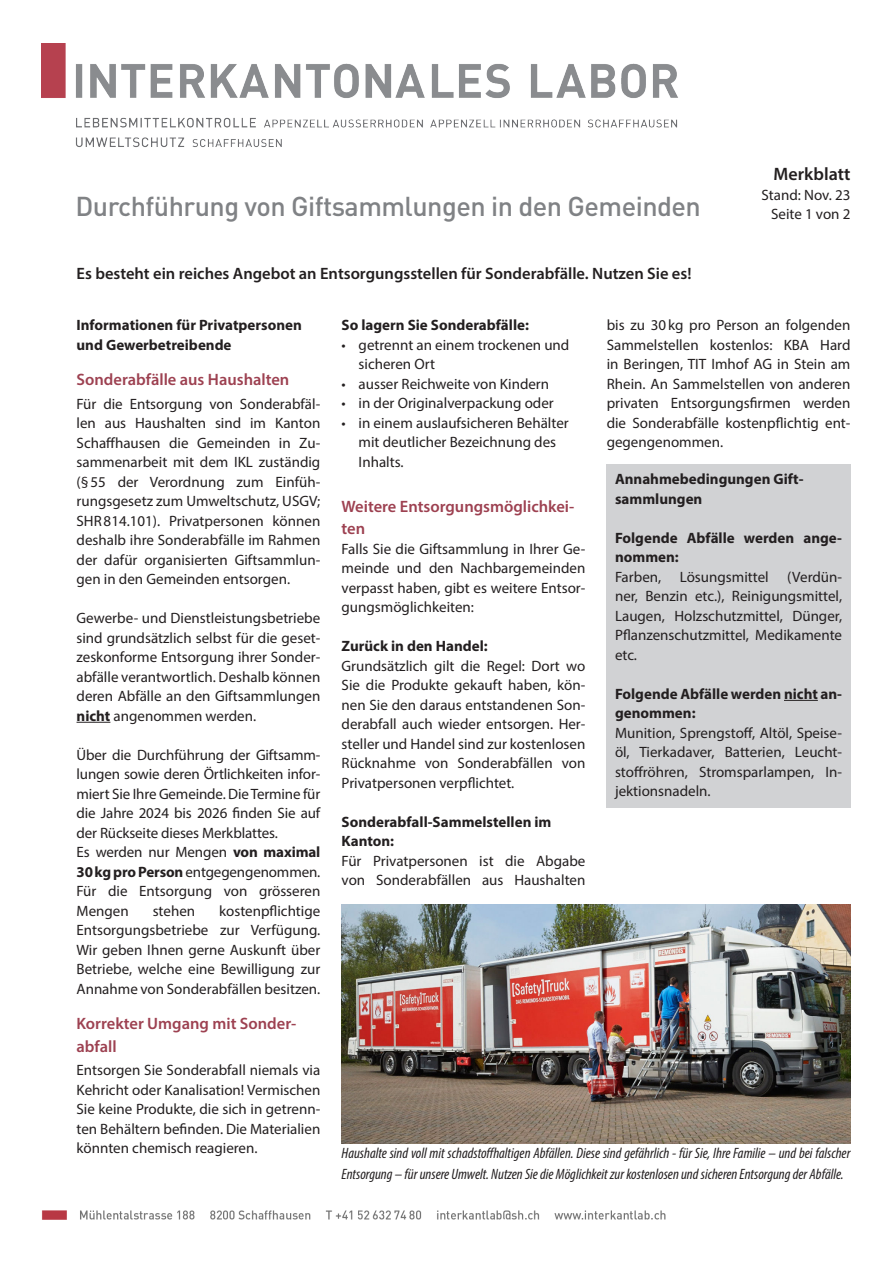
<style>
.page{position:relative;width:893px;height:1263px;background:#fff}
.page>*{position:absolute;margin:0;border:0;box-sizing:border-box;transform-origin:0 0}
.Haupttitel__20Pt{font:500 27px "DINOT";letter-spacing:-.02em;color:#808285}
.Kontakt__rechtsbündig{font:600 18px "Myriad Pro";color:#231f20}
.Teaser{font:600 16.5px "Myriad Pro";color:#231f20}
.Zwischentitel_rot{font:600 16.5px/22.5px "Myriad Pro";color:#9d4151}
.Aufzähung{font:600 16.5px/22.5px "Myriad Pro";color:#9d4151}
.Lauftext{font:15px/19.5px "Myriad Pro";color:#231f20;text-align:justify}
.Bildlegende{font:italic condensed 15px/21px "Myriad Pro";color:#231f20}
.Lauftext_bold{font:700 15px/19.5px "Myriad Pro";color:#231f20}
.Lauftext-2{font:700 15px/19.5px "Myriad Pro";color:#231f20}
.Lauftext__rechtsbündig{font:15px "Myriad Pro";color:#231f20}
.s1{font-weight:700}
</style>
<div class="page">
<img style="left:41px;top:43px;width:637px;height:105px">
<img style="left:42px;top:1210px;width:624px;height:10px">
<hr style="left:77px;top:722px;width:33px;height:1px;background:#231f20">
<img style="left:342px;top:904px;width:508px;height:240px">
<div style="left:606px;top:465px;width:245px;height:343px;background:#d1d2d4"></div>
<hr style="left:784px;top:700px;width:34px;height:1px;background:#231f20">
<p class="Haupttitel__20Pt" style="left:75px;top:189px;width:627px">Durchführung von Giftsammlungen in den Gemeinden</p>
<p class="Teaser" style="left:77px;top:263px;width:616px">Es besteht ein reiches Angebot an Entsorgungsstellen für Sonderabfälle. Nutzen Sie es!</p>
<p class="Kontakt__rechtsbündig" style="left:773px;top:163px;width:78px">Merkblatt</p>
<p class="Lauftext__rechtsbündig" style="left:761px;top:185px;width:90px">Stand: Nov. 23</p>
<p class="Lauftext__rechtsbündig" style="left:771px;top:205px;width:81px">Seite 1 von 2</p>
<p class="Lauftext_bold" style="left:77px;top:315px;width:227px">Informationen für Privatpersonen und Gewerbetreibende</p>
<p class="Zwischentitel_rot" style="left:77px;top:368px;width:214px">Sonderabfälle aus Haushalten</p>
<p class="Lauftext" style="left:77px;top:394px;width:245px">Für die Entsorgung von Sonderabfäl&shy;len aus Haushalten sind im Kanton Schaffhausen die Gemeinden in Zu&shy;sammenarbeit mit dem IKL zuständig (§55 der Verordnung zum Einfüh&shy;rungsgesetz zum Umweltschutz, USGV; SHR814.101). Privatpersonen können deshalb ihre Sonderabfälle im Rahmen der dafür organisierten Giftsammlun&shy;gen in den Gemeinden entsorgen.</p>
<p class="Lauftext" style="left:77px;top:608px;width:245px">Gewerbe- und Dienstleistungsbetriebe sind grundsätzlich selbst für die geset&shy;zeskonforme Entsorgung ihrer Sonder&shy;abfälle verantwortlich. Deshalb können deren Abfälle an den Giftsammlungen <span class="s1">nicht</span> angenommen werden.</p>
<p class="Lauftext" style="left:77px;top:745px;width:245px">Über die Durchführung der Giftsamm&shy;lungen sowie deren Örtlichkeiten infor&shy;miert Sie Ihre Gemeinde. Die Termine für die Jahre 2024 bis 2026 finden Sie auf der Rückseite dieses Merkblattes.</p>
<p class="Lauftext" style="left:77px;top:842px;width:245px">Es werden nur Mengen <span class="s1">von maximal<br>30kg pro Person</span> entgegengenommen.</p>
<p class="Lauftext" style="left:77px;top:881px;width:245px">Für die Entsorgung von grösseren<br>Mengen</p>
<p class="Lauftext" style="left:77px;top:901px;width:245px;text-indent:143px">kostenpflichtige Entsorgungsbetriebe zur Verfügung.<br>Wir geben Ihnen gerne Auskunft über Betriebe, welche eine Bewilligung zur Annahme von Sonderabfällen besitzen.</p>
<p class="Zwischentitel_rot" style="left:77px;top:1012px;width:221px">Korrekter Umgang mit Sonder&shy;abfall</p>
<p class="Lauftext" style="left:77px;top:1060px;width:245px">Entsorgen Sie Sonderabfall niemals via Kehricht oder Kanalisation! Vermischen Sie keine Produkte, die sich in getrenn&shy;ten Behältern befinden. Die Materialien könnten chemisch reagieren.</p>
<p class="Lauftext" style="left:153px;top:901px;width:44px">stehen</p>
<p class="Lauftext_bold" style="left:342px;top:315px;width:189px">So lagern Sie Sonderabfälle:</p>
<p class="Lauftext" style="left:359px;top:335px;width:212px;text-indent:-17px">• getrennt an einem trockenen und sicheren Ort</p>
<p class="Lauftext" style="left:342px;top:374px;width:209px">• ausser Reichweite von Kindern</p>
<p class="Lauftext" style="left:342px;top:393px;width:214px">• in der Originalverpackung oder</p>
<p class="Lauftext" style="left:359px;top:413px;width:212px;text-align:left;text-indent:-17px">• in einem auslaufsicheren Behälter mit deutlicher Bezeichnung des<br>Inhalts.</p>
<p class="Aufzähung" style="left:342px;top:494px;width:234px">Weitere Entsorgungsmöglichkei&shy;ten</p>
<p class="Lauftext" style="left:342px;top:539px;width:245px">Falls Sie die Giftsammlung in Ihrer Ge&shy;meinde und den Nachbargemeinden verpasst haben, gibt es weitere Entsor&shy;gungsmöglichkeiten:</p>
<p class="Lauftext_bold" style="left:342px;top:636px;width:148px">Zurück in den Handel:</p>
<p class="Lauftext" style="left:342px;top:656px;width:245px">Grundsätzlich gilt die Regel: Dort wo Sie die Produkte gekauft haben, kön&shy;nen Sie den daraus entstandenen Son&shy;derabfall auch wieder entsorgen. Her&shy;steller und Handel sind zur kostenlosen Rücknahme von Sonderabfällen von Privatpersonen verpflichtet.</p>
<p class="Lauftext_bold" style="left:342px;top:811px;width:211px">Sonderabfall-Sammelstellen im<br>Kanton:</p>
<p class="Lauftext" style="left:342px;top:851px;width:245px">Für Privatpersonen ist die Abgabe von Sonderabfällen aus Haushalten</p>
<p class="Lauftext" style="left:607px;top:315px;width:245px">bis zu 30kg pro Person an folgenden Sammelstellen kostenlos: KBA Hard in Beringen, TIT Imhof AG in Stein am Rhein. An Sammelstellen von anderen privaten Entsorgungsfirmen werden die Sonderabfälle kostenpflichtig ent&shy;gegengenommen.</p>
<p class="Lauftext_bold" style="left:615px;top:469px;width:190px">Annahmebedingungen Gift&shy;sammlungen</p>
<p class="Lauftext-2" style="left:615px;top:527px;width:229px">Folgende Abfälle werden ange&shy;nommen:</p>
<p class="Lauftext" style="left:615px;top:567px;width:229px">Farben, Lösungsmittel (Verdün&shy;ner, Benzin etc.), Reinigungsmittel, Laugen, Holzschutzmittel, Dünger, Pflanzenschutzmittel, Medikamente etc.</p>
<p class="Lauftext-2" style="left:615px;top:683px;width:229px">Folgende Abfälle werden nicht an&shy;genommen:</p>
<p class="Lauftext" style="left:615px;top:723px;width:229px">Munition, Sprengstoff, Altöl, Speise&shy;öl, Tierkadaver, Batterien, Leucht&shy;stoffröhren, Stromsparlampen, In&shy;jektionsnadeln.</p>
<p class="Bildlegende" style="left:342px;top:1143px;width:510px">Haushalte sind voll mit schadstoffhaltigen Abfällen. Diese sind gefährlich - für Sie, Ihre Familie – und bei falscher<br>Entsorgung – für unsere Umwelt. Nutzen Sie die Möglichkeit zur kostenlosen und sicheren Entsorgung der Abfälle.</p>
</div>
